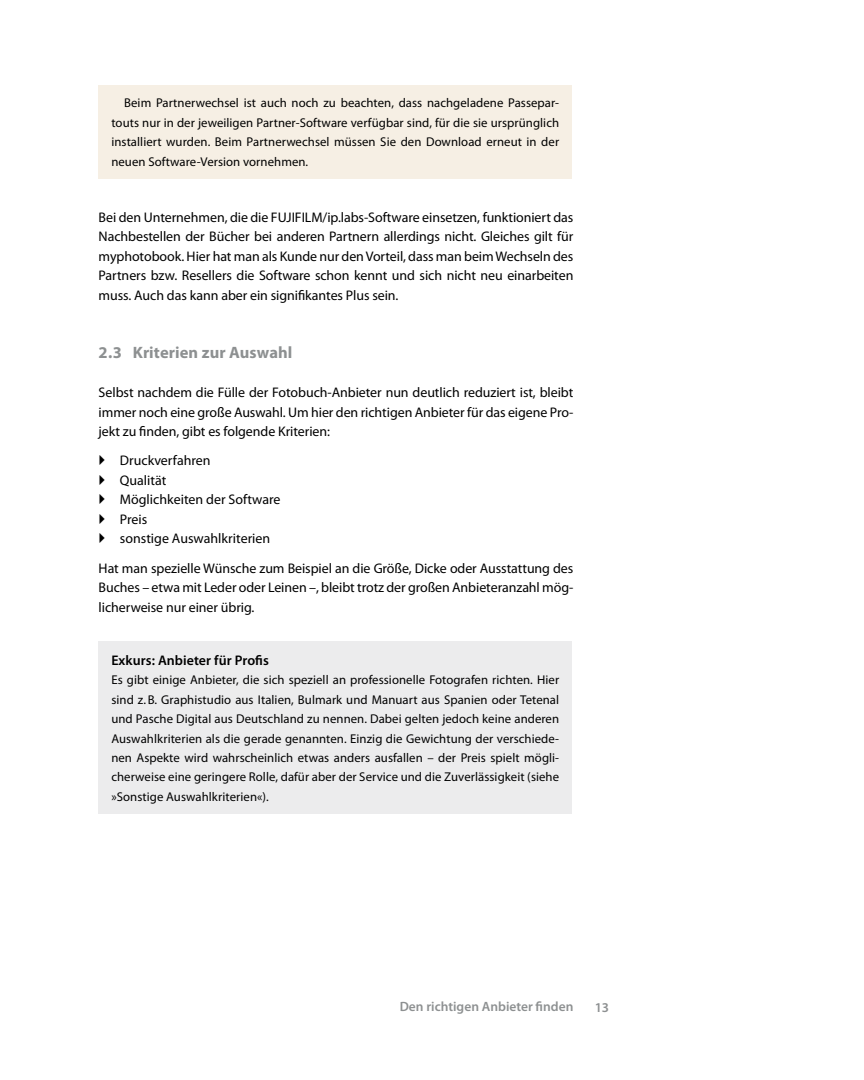
<style>
.page{position:relative;width:864px;height:1080px;background:#fff}
.page>*{position:absolute;margin:0;border:0;box-sizing:border-box;transform-origin:0 0}
.t1{font:700 16.5px "Myriad Pro";letter-spacing:.005em;color:#8d9091}
.t2{font:13.95px/19.5px "Myriad Pro";letter-spacing:-.005em;color:#000;text-align:justify}
.t3{font:600 13.95px "Myriad Pro";letter-spacing:.005em;color:#000}
.t4{font:600 13.5px "Myriad Pro";color:#8d9091}
.t5{font:12.75px/19.5px "Myriad Pro";letter-spacing:.005em;color:#000;text-align:justify}
</style>
<div class="page">
<div style="left:99px;top:85px;width:473px;height:94px;background:#f6efe4"></div>
<div style="left:99px;top:641px;width:473px;height:173px;background:#ececed"></div>
<p class="t5" style="left:111px;top:93px;width:449px;text-indent:13px">Beim Partnerwechsel ist auch noch zu beachten, dass nachgeladene Passepar&shy;touts nur in der jeweiligen Partner-Software verfügbar sind, für die sie ursprünglich installiert wurden. Beim Partnerwechsel müssen Sie den Download erneut in der neuen Software-Version vornehmen.</p>
<p class="t2" style="left:99px;top:207px;width:476px">Bei den Unternehmen, die die FUJIFILM/ip.labs-Software einsetzen, funktioniert das Nachbestellen der Bücher bei anderen Partnern allerdings nicht. Gleiches gilt für myphotobook. Hier hat man als Kunde nur den Vorteil, dass man beim Wechseln des Partners bzw. Resellers die Software schon kennt und sich nicht neu einarbeiten muss. Auch das kann aber ein signifikantes Plus sein.</p>
<p class="t1" style="left:99px;top:342px;width:195px">2.3 Kriterien zur Auswahl</p>
<p class="t2" style="left:99px;top:382px;width:476px">Selbst nachdem die Fülle der Fotobuch-Anbieter nun deutlich reduziert ist, bleibt immer noch eine große Auswahl. Um hier den richtigen Anbieter für das eigene Pro&shy;jekt zu finden, gibt es folgende Kriterien:</p>
<p class="t2" style="left:120px;top:451px;width:162px;text-align:left">Druckverfahren<br>Qualität<br>Möglichkeiten der Software<br>Preis<br>sonstige Auswahlkriterien</p>
<p class="t2" style="left:99px;top:558px;width:476px">Hat man spezielle Wünsche zum Beispiel an die Größe, Dicke oder Ausstattung des Buches – etwa mit Leder oder Leinen –, bleibt trotz der großen Anbieteranzahl mög&shy;licherweise nur einer übrig.</p>
<p class="t3" style="left:111px;top:651px;width:159px">Exkurs: Anbieter für Profis</p>
<p class="t5" style="left:111px;top:670px;width:449px">Es gibt einige Anbieter, die sich speziell an professionelle Fotografen richten. Hier sind z.B. Graphistudio aus Italien, Bulmark und Manuart aus Spanien oder Tetenal und Pasche Digital aus Deutschland zu nennen. Dabei gelten jedoch keine anderen Auswahlkriterien als die gerade genannten. Einzig die Gewichtung der verschiede&shy;nen Aspekte wird wahrscheinlich etwas anders ausfallen – der Preis spielt mögli&shy;cherweise eine geringere Rolle, dafür aber der Service und die Zuverlässigkeit (siehe »Sonstige Auswahlkriterien«).</p>
<p class="t4" style="left:400px;top:998px;width:175px">Den richtigen Anbieter finden</p>
<p class="t4" style="left:595px;top:999px;width:16px">13</p>
</div>
